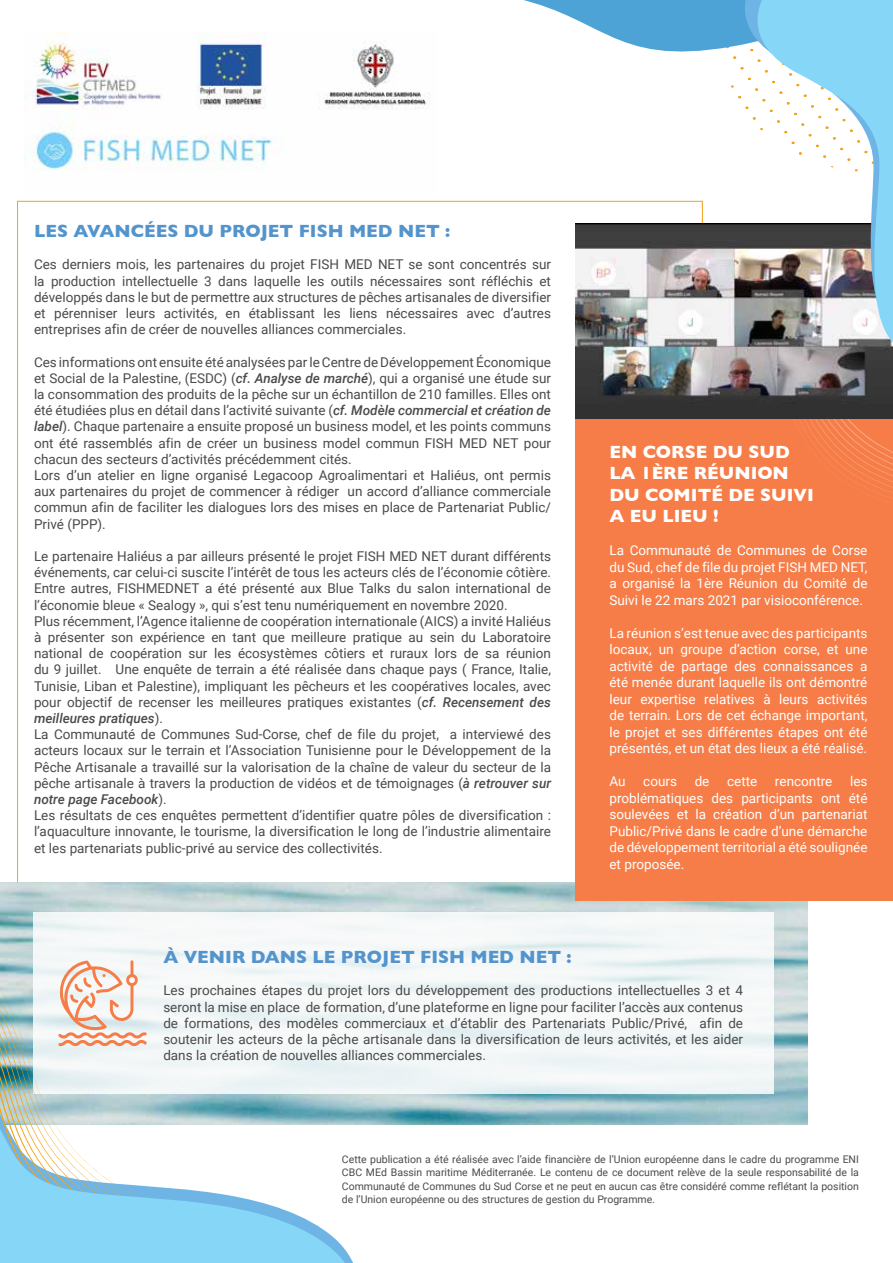
<style>
.page{position:relative;width:893px;height:1263px;background:#fff}
.page>*{position:absolute;margin:0;border:0;box-sizing:border-box;transform-origin:0 0}
.t1{font:700 18px "Gill Sans";color:#5494cc}
.t2{font:700 18px/21.6px "Gill Sans";color:#fff}
.t3{font:13.5px/16.2px "Roboto";color:#4a4a49;text-align:justify}
.t4{font:13.5px/16.5px "Roboto";color:#fff;text-align:justify}
.t5{font:10.5px/13.5px "Roboto";color:#4a4a49;text-align:justify}
.s1{font-weight:500;font-style:italic}
</style>
<div class="page">
<img style="left:147px;top:882px;width:661px;height:242px">
<svg style="left:147px;top:912px;width:627px;height:182px;fill:#f4f7f8"></svg>
<img style="left:24px;top:33px;width:123px;height:137px">
<svg style="left:147px;top:938px;width:217px;height:187px"></svg>
<svg style="left:0;top:855px;width:147px;height:95px"></svg>
<svg style="left:0;top:950px;width:362px;height:313px"></svg>
<div style="left:575px;top:419px;width:318px;height:481px;background:#f67d48"></div>
<svg style="left:799px;top:419px;width:94px;height:80px"></svg>
<img style="left:575px;top:223px;width:318px;height:196px">
<div style="left:342px;top:1152px;width:517px;height:65px;background:#fff"></div>
<svg style="left:147px;top:0;width:579px;height:170px"></svg>
<svg style="left:726px;top:0;width:13px;height:365px"></svg>
<svg style="left:739px;top:0;width:154px;height:377px"></svg>
<h1 class="t1" style="left:34px;top:217px;width:418px">LES AVANCÉES DU PROJET FISH MED NET :</h1>
<p class="t3" style="left:34px;top:256px;width:518px">Ces derniers mois, les partenaires du projet FISH MED NET se sont concentrés sur la production intellectuelle 3 dans laquelle les outils nécessaires sont réfléchis et développés dans le but de permettre aux structures de pêches artisanales de diversifier et pérenniser leurs activités, en établissant les liens nécessaires avec d’autres entreprises afin de créer de nouvelles alliances commerciales.</p>
<p class="t3" style="left:34px;top:353px;width:518px;text-align:left">Ces informations ont ensuite été analysées par le Centre de Développement Économique et Social de la Palestine, (ESDC) (<span class="s1">cf. Analyse de marché</span>), qui a organisé une étude sur la consommation des produits de la pêche sur un échantillon de 210 familles. Elles ont été étudiées plus en détail dans l’activité suivante (<span class="s1">cf. Modèle commercial et création de label</span>). Chaque partenaire a ensuite proposé un business model, et les points communs ont été rassemblés afin de créer un business model commun FISH MED NET pour chacun des secteurs d’activités précédemment cités.<br>Lors d’un atelier en ligne organisé Legacoop Agroalimentari et Haliéus, ont permis aux partenaires du projet de commencer à rédiger un accord d’alliance commerciale commun afin de faciliter les dialogues lors des mises en place de Partenariat Public/ Privé (PPP).</p>
<p class="t3" style="left:34px;top:547px;width:519px;text-align:left">Le partenaire Haliéus a par ailleurs présenté le projet FISH MED NET durant différents événements, car celui-ci suscite l’intérêt de tous les acteurs clés de l’économie côtière.<br>Entre autres, FISHMEDNET a été présenté aux Blue Talks du salon international de l’économie bleue « Sealogy », qui s’est tenu numériquement en novembre 2020.<br>Plus récemment, l’Agence italienne de coopération internationale (AICS) a invité Haliéus à présenter son expérience en tant que meilleure pratique au sein du Laboratoire national de coopération sur les écosystèmes côtiers et ruraux lors de sa réunion du 9 juillet. Une enquête de terrain a été réalisée dans chaque pays ( France, Italie, Tunisie, Liban et Palestine), impliquant les pêcheurs et les coopératives locales, avec pour objectif de recenser les meilleures pratiques existantes (<span class="s1">cf. Recensement des meilleures pratiques</span>).<br>La Communauté de Communes Sud-Corse, chef de file du projet, a interviewé des acteurs locaux sur le terrain et l’Association Tunisienne pour le Développement de la Pêche Artisanale a travaillé sur la valorisation de la chaîne de valeur du secteur de la pêche artisanale à travers la production de vidéos et de témoignages (<span class="s1">à retrouver sur notre page Facebook</span>).<br>Les résultats de ces enquêtes permettent d’identifier quatre pôles de diversification : l’aquaculture innovante, le tourisme, la diversification le long de l’industrie alimentaire et les partenariats public-privé au service des collectivités.</p>
<h1 class="t2" style="left:609px;top:440px;width:206px">EN CORSE DU SUD<br>LA 1ÈRE RÉUNION<br>DU COMITÉ DE SUIVI<br>A EU LIEU !</h1>
<p class="t4" style="left:609px;top:542px;width:259px">La Communauté de Communes de Corse du Sud, chef de file du projet FISH MED NET, a organisé la 1ère Réunion du Comité de Suivi le 22 mars 2021 par visioconférence.</p>
<p class="t4" style="left:609px;top:624px;width:259px">La réunion s’est tenue avec des participants locaux, un groupe d’action corse, et une activité de partage des connaissances a été menée durant laquelle ils ont démontré leur expertise relatives à leurs activités de terrain. Lors de cet échange important, le projet et ses différentes étapes ont été présentés, et un état des lieux a été réalisé.</p>
<p class="t4" style="left:609px;top:773px;width:18px">Au</p>
<p class="t4" style="left:643px;top:773px;width:35px">cours</p>
<p class="t4" style="left:695px;top:773px;width:16px">de</p>
<p class="t4" style="left:727px;top:773px;width:32px">cette</p>
<p class="t4" style="left:775px;top:773px;width:59px">rencontre</p>
<p class="t4" style="left:609px;top:773px;width:259px;text-indent:241px">les problématiques des participants ont été soulevées et la création d’un partenariat Public/Privé dans le cadre d’une démarche de développement territorial a été soulignée et proposée.</p>
<h1 class="t1" style="left:163px;top:942px;width:410px">À VENIR DANS LE PROJET FISH MED NET :</h1>
<p class="t3" style="left:163px;top:982px;width:581px">Les prochaines étapes du projet lors du développement des productions intellectuelles 3 et 4 seront la mise en place de formation, d’une plateforme en ligne pour faciliter l’accès aux contenus de formations, des modèles commerciaux et d’établir des Partenariats Public/Privé, afin de soutenir les acteurs de la pêche artisanale dans la diversification de leurs activités, et les aider dans la création de nouvelles alliances commerciales.</p>
<p class="t5" style="left:342px;top:1152px;width:518px">Cette publication a été réalisée avec l’aide financière de l’Union européenne dans le cadre du programme ENI CBC MEd Bassin maritime Méditerranée. Le contenu de ce document relève de la seule responsabilité de la Communauté de Communes du Sud Corse et ne peut en aucun cas être considéré comme reflétant la position de l’Union européenne ou des structures de gestion du Programme.</p>
</div>
